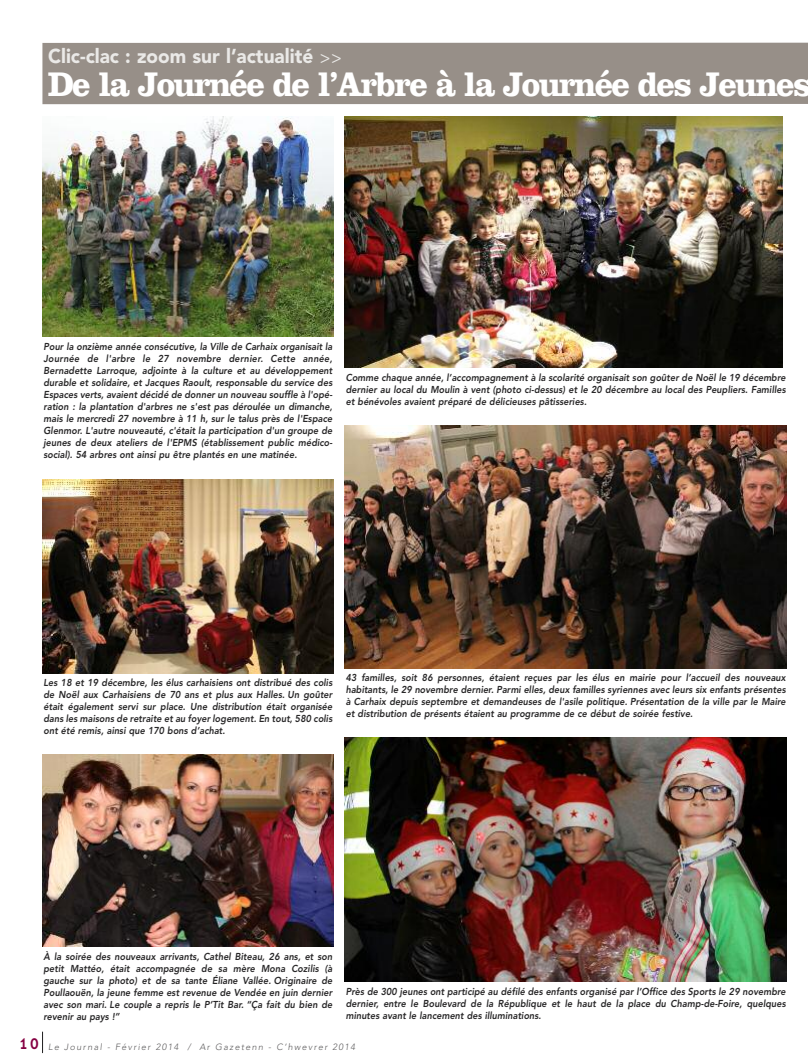
<style>
.page{position:relative;width:808px;height:1063px;background:#fff}
.page>*{position:absolute;margin:0;border:0;box-sizing:border-box;transform-origin:0 0}
.t1{font:700 35px "Clarendon";letter-spacing:-.05em;color:#fff;scale:.95 1}
.t2{font:900 20px "Avenir";color:#eae9e7;scale:.95 1}
.t3{font:italic 800 10px/12px "Avenir";letter-spacing:.005em;color:#272627;text-align:justify;scale:.91 1}
.t4{font:italic 300 9px "Avenir";letter-spacing:.155em;color:#5d5c5d}
.s1{font-family:"Baker Signet";font-weight:400}
.s2{font-family:"Base Nine";font-weight:400;font-style:normal;font-size:16px;color:#850042}
</style>
<div class="page">
<div style="left:42px;top:42px;width:766px;height:62px;background:#978f88"></div>
<img style="left:43px;top:116px;width:290px;height:220px">
<img style="left:43px;top:480px;width:290px;height:193px">
<img style="left:345px;top:116px;width:437px;height:252px">
<img style="left:43px;top:755px;width:290px;height:192px">
<img style="left:345px;top:425px;width:442px;height:243px">
<img style="left:345px;top:737px;width:442px;height:244px">
<svg style="left:42px;top:1032px;width:1px;height:21px"></svg>
<h2 class="t2" style="left:48px;top:48px;width:311px">Clic-clac : zoom sur l’actualité <span class="s1">&gt;&gt;</span></h2>
<h1 class="t1" style="left:48px;top:63px;width:805px">De la Journée de l’Arbre à la Journée des Jeunes</h1>
<p class="t3" style="left:44px;top:341px;width:319px">Pour la onzième année consécutive, la Ville de Carhaix organisait la Journée de l'arbre le 27 novembre dernier. Cette année, Bernadette Larroque, adjointe à la culture et au développement durable et solidaire, et Jacques Raoult, responsable du service des Espaces verts, avaient décidé de donner un nouveau souffle à l'opé&shy;ration : la plantation d'arbres ne s'est pas déroulée un dimanche, mais le mercredi 27 novembre à 11 h, sur le talus près de l'Espace Glenmor. L'autre nouveauté, c'était la participation d'un groupe de jeunes de deux ateliers de l'EPMS (établissement public médico&shy;social). 54 arbres ont ainsi pu être plantés en une matinée.</p>
<p class="t3" style="left:346px;top:373px;width:485px">Comme chaque année, l’accompagnement à la scolarité organisait son goûter de Noël le 19 décembre dernier au local du Moulin à vent (photo ci-dessus) et le 20 décembre au local des Peupliers. Familles et bénévoles avaient préparé de délicieuses pâtisseries.</p>
<p class="t3" style="left:44px;top:678px;width:319px">Les 18 et 19 décembre, les élus carhaisiens ont distribué des colis de Noël aux Carhaisiens de 70 ans et plus aux Halles. Un goûter était également servi sur place. Une distribution était organisée dans les maisons de retraite et au foyer logement. En tout, 580 colis ont été remis, ainsi que 170 bons d’achat.</p>
<p class="t3" style="left:346px;top:673px;width:485px">43 familles, soit 86 personnes, étaient reçues par les élus en mairie pour l’accueil des nouveaux habitants, le 29 novembre dernier. Parmi elles, deux familles syriennes avec leurs six enfants présentes à Carhaix depuis septembre et demandeuses de l'asile politique. Présentation de la ville par le Maire et distribution de présents étaient au programme de ce début de soirée festive.</p>
<p class="t3" style="left:44px;top:952px;width:319px">À la soirée des nouveaux arrivants, Cathel Biteau, 26 ans, et son petit Mattéo, était accompagnée de sa mère Mona Cozilis (à gauche sur la photo) et de sa tante Éliane Vallée. Originaire de Poullaouën, la jeune femme est revenue de Vendée en juin dernier avec son mari. Le couple a repris le P’Tit Bar. “Ça fait du bien de revenir au pays !”</p>
<p class="t3" style="left:346px;top:986px;width:485px">Près de 300 jeunes ont participé au défilé des enfants organisé par l’Office des Sports le 29 novembre dernier, entre le Boulevard de la République et le haut de la place du Champ-de-Foire, quelques minutes avant le lancement des illuminations.</p>
<p class="t4" style="left:18px;top:1043px;width:338px"><span class="s2">10</span> Le Journal - Février 2014 / Ar Gazetenn - C’hwevrer 2014</p>
</div>
